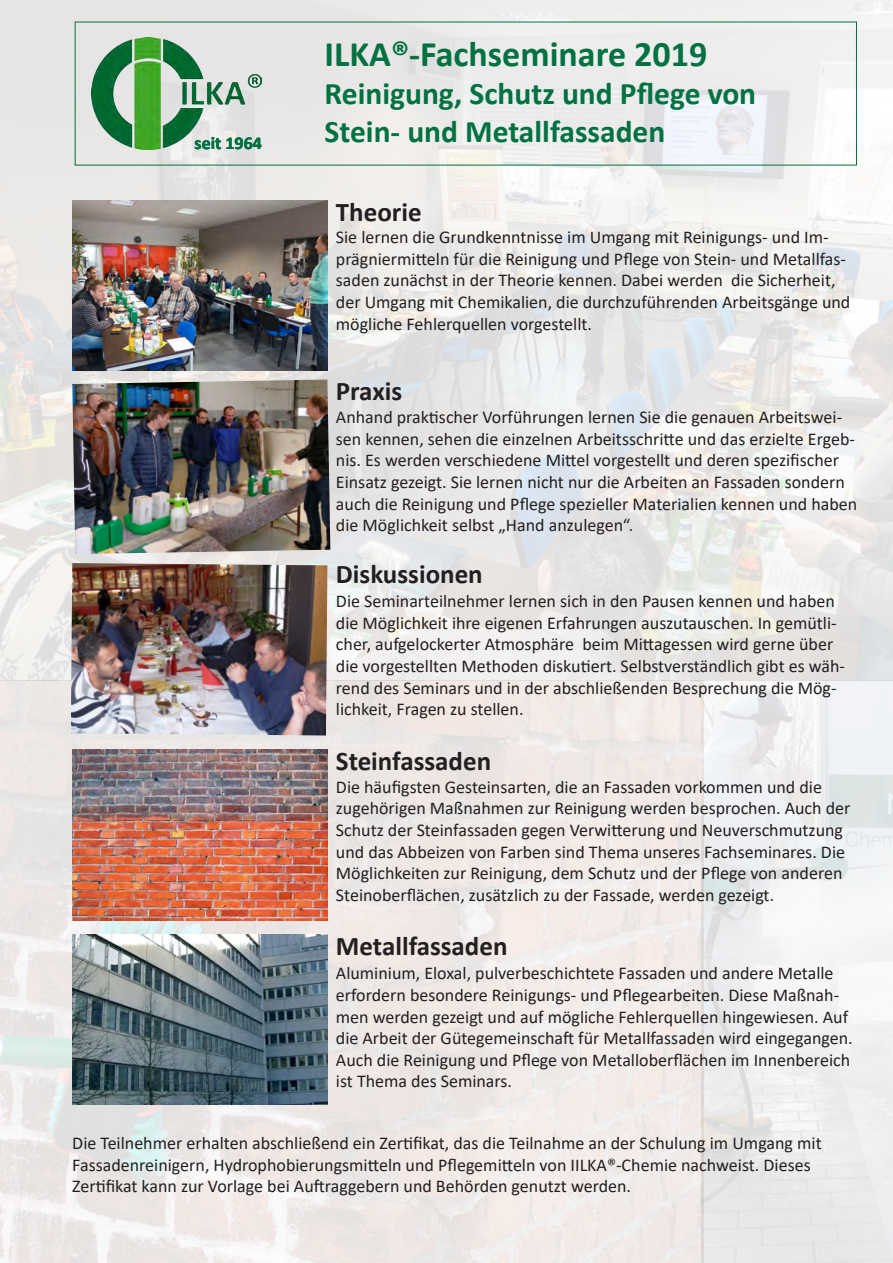
<style>
.page{position:relative;width:893px;height:1263px;background:#fff}
.page>*{position:absolute;margin:0;border:0;box-sizing:border-box;transform-origin:0 0}
.t1{font:700 36px "Calibri";color:#007140}
.t2{font:700 31.5px/37.8px "Calibri";color:#007140}
.t3{font:700 27px "Calibri";color:#231f20}
.t4{font:18px/21.6px "Calibri";color:#231f20}
.t5{font:700 18px "Calibri";color:#007140}
</style>
<div class="page">
<img style="left:0;top:0;width:893px;height:680px">
<img style="left:0;top:681px;width:702px;height:582px">
<img style="left:702px;top:680px;width:191px;height:583px">
<img style="left:71px;top:563px;width:256px;height:172px">
<img style="left:72px;top:379px;width:258px;height:175px">
<img style="left:72px;top:201px;width:255px;height:170px">
<img style="left:72px;top:750px;width:255px;height:170px">
<img style="left:72px;top:934px;width:255px;height:170px">
<img style="left:91px;top:37px;width:170px;height:113px">
<p class="t5" style="left:195px;top:130px;width:69px">seit 1964</p>
<p class="t5" style="left:195px;top:130px;width:69px">seit 1964</p>
<h1 class="t1" style="left:325px;top:29px;width:384px">ILKA®-Fachseminare 2019</h1>
<h2 class="t2" style="left:325px;top:74px;width:433px">Reinigung, Schutz und Pflege von<br>Stein- und Metallfassaden</h2>
<h3 class="t3" style="left:336px;top:193px;width:87px">Theorie</h3>
<p class="t4" style="left:336px;top:226px;width:516px">Sie lernen die Grundkenntnisse im Umgang mit Reinigungs- und Im&shy;prägniermitteln für die Reinigung und Pflege von Stein- und Metallfas&shy;saden zunächst in der Theorie kennen. Dabei werden die Sicherheit, der Umgang mit Chemikalien, die durchzuführenden Arbeitsgänge und mögliche Fehlerquellen vorgestellt.</p>
<h3 class="t3" style="left:336px;top:372px;width:68px">Praxis</h3>
<p class="t4" style="left:336px;top:406px;width:523px">Anhand praktischer Vorführungen lernen Sie die genauen Arbeitswei&shy;sen kennen, sehen die einzelnen Arbeitsschritte und das erzielte Ergeb&shy;nis. Es werden verschiedene Mittel vorgestellt und deren spezifischer Einsatz gezeigt. Sie lernen nicht nur die Arbeiten an Fassaden sondern auch die Reinigung und Pflege spezieller Materialien kennen und haben die Möglichkeit selbst „Hand anzulegen“.</p>
<h3 class="t3" style="left:336px;top:555px;width:148px">Diskussionen</h3>
<p class="t4" style="left:336px;top:590px;width:511px">Die Seminarteilnehmer lernen sich in den Pausen kennen und haben die Möglichkeit ihre eigenen Erfahrungen auszutauschen. In gemütli&shy;cher, aufgelockerter Atmosphäre beim Mittagessen wird gerne über die vorgestellten Methoden diskutiert. Selbstverständlich gibt es wäh&shy;rend des Seminars und in der abschließenden Besprechung die Mög&shy;lichkeit, Fragen zu stellen.</p>
<h3 class="t3" style="left:336px;top:742px;width:157px">Steinfassaden</h3>
<p class="t4" style="left:336px;top:775px;width:516px">Die häufigsten Gesteinsarten, die an Fassaden vorkommen und die zugehörigen Maßnahmen zur Reinigung werden besprochen. Auch der Schutz der Steinfassaden gegen Verwitterung und Neuverschmutzung und das Abbeizen von Farben sind Thema unseres Fachseminares. Die Möglichkeiten zur Reinigung, dem Schutz und der Pflege von anderen Steinoberflächen, zusätzlich zu der Fassade, werden gezeigt.</p>
<h3 class="t3" style="left:336px;top:926px;width:173px">Metallfassaden</h3>
<p class="t4" style="left:336px;top:962px;width:518px">Aluminium, Eloxal, pulverbeschichtete Fassaden und andere Metalle erfordern besondere Reinigungs- und Pflegearbeiten. Diese Maßnah&shy;men werden gezeigt und auf mögliche Fehlerquellen hingewiesen. Auf die Arbeit der Gütegemeinschaft für Metallfassaden wird eingegangen.<br>Auch die Reinigung und Pflege von Metalloberflächen im Innenbereich ist Thema des Seminars.</p>
<p class="t4" style="left:72px;top:1132px;width:751px">Die Teilnehmer erhalten abschließend ein Zertifikat, das die Teilnahme an der Schulung im Umgang mit<br>Fassadenreinigern, Hydrophobierungsmitteln und Pflegemitteln von IILKA®-Chemie nachweist. Dieses<br>Zertifikat kann zur Vorlage bei Auftraggebern und Behörden genutzt werden.</p>
</div>
